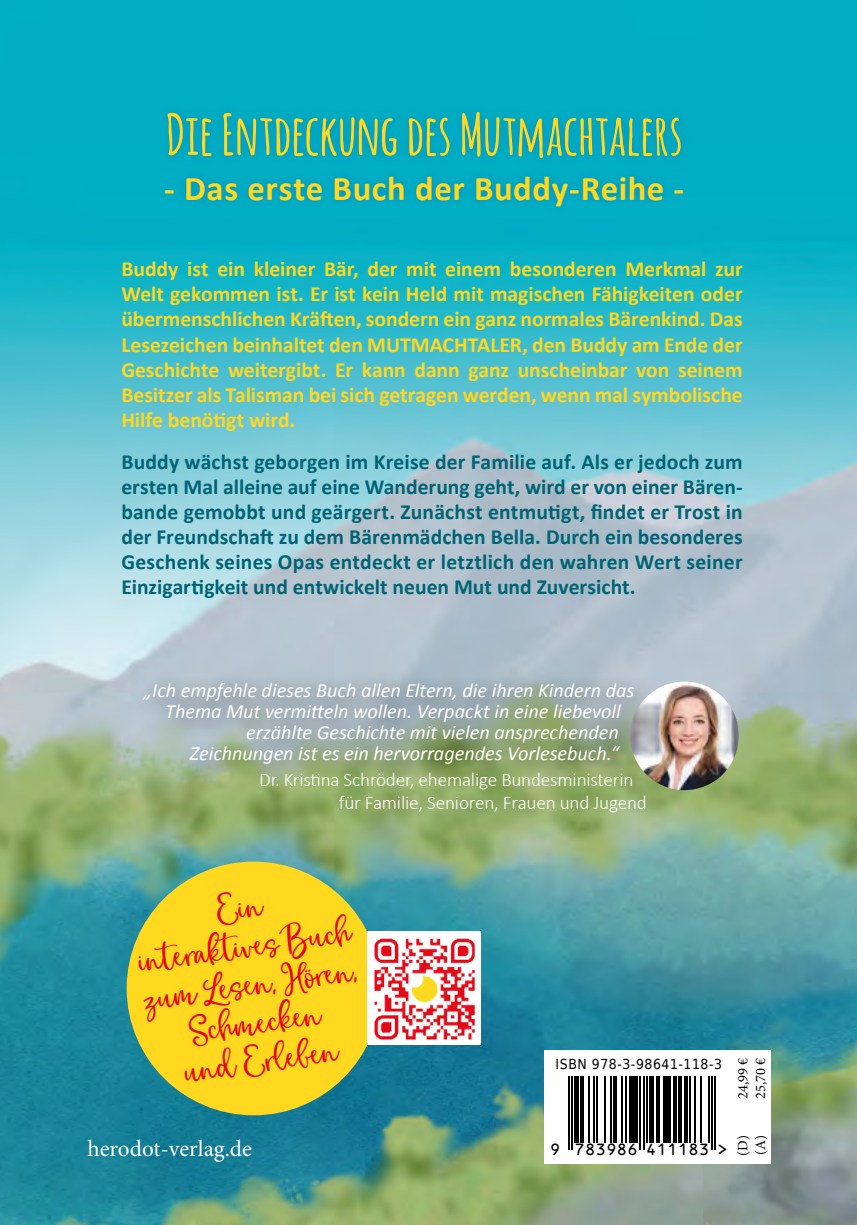
<style>
.page{position:relative;width:857px;height:1225px;background:#fff}
.page>*{position:absolute;margin:0;border:0;box-sizing:border-box;transform-origin:0 0}
.t1{font:700 55.8px "Amatic";letter-spacing:.02em;color:#ffd81f}
.t2{font:34.6px/38.6px "Magicwinter Script";color:#e30613;text-align:center}
.t3{font:700 34.6px "Calibri";letter-spacing:.015em;color:#ffd81f}
.t4{font:23.2px "Minion Pro";color:#fff}
.t5{font:700 21.6px/25px "Calibri";color:#ffd81f;text-align:justify}
.t6{font:700 21.6px/25px "Calibri";color:#006475;text-align:justify}
.t7{font:italic 20.2px "Calibri";color:#fff}
.t8{font:300 19.2px/23.2px "Calibri";letter-spacing:-.01em;color:#fff}
.t9{font:15px "ocrb 10";letter-spacing:-.015em;color:#000}
.t10{font:14.4px "Minion Pro";color:#000}
.t11{font:13.8px "DejaVu Sans Condensed";letter-spacing:.04em;color:#000}
</style>
<div class="page">
<img style="left:0;top:0;width:856px;height:1225px">
<div style="left:544px;top:1050px;width:226px;height:113px;background:#fff"></div>
<svg style="left:569px;top:1076px;width:147px;height:74px"></svg>
<hr style="left:567px;top:1076px;width:2px;height:74px;background:#000">
<hr style="left:571px;top:1076px;width:1px;height:74px;background:#000">
<hr style="left:574px;top:1076px;width:4px;height:74px;background:#000">
<hr style="left:580px;top:1076px;width:3px;height:74px;background:#000">
<hr style="left:588px;top:1076px;width:1px;height:74px;background:#000">
<hr style="left:592px;top:1076px;width:2px;height:74px;background:#000">
<hr style="left:595px;top:1076px;width:2px;height:74px;background:#000">
<hr style="left:603px;top:1076px;width:2px;height:74px;background:#000">
<hr style="left:609px;top:1076px;width:2px;height:74px;background:#000">
<hr style="left:613px;top:1076px;width:3px;height:74px;background:#000">
<hr style="left:620px;top:1076px;width:2px;height:74px;background:#000">
<hr style="left:625px;top:1076px;width:2px;height:74px;background:#000">
<hr style="left:628px;top:1076px;width:2px;height:74px;background:#000">
<div style="left:631px;top:1076px;width:6px;height:74px;background:#000"></div>
<hr style="left:639px;top:1076px;width:2px;height:74px;background:#000">
<hr style="left:642px;top:1076px;width:2px;height:74px;background:#000">
<hr style="left:645px;top:1076px;width:2px;height:74px;background:#000">
<div style="left:648px;top:1076px;width:5px;height:74px;background:#000"></div>
<hr style="left:656px;top:1076px;width:3px;height:74px;background:#000">
<hr style="left:662px;top:1076px;width:3px;height:74px;background:#000">
<hr style="left:667px;top:1076px;width:3px;height:74px;background:#000">
<hr style="left:673px;top:1076px;width:3px;height:74px;background:#000">
<hr style="left:678px;top:1076px;width:3px;height:74px;background:#000">
<hr style="left:684px;top:1076px;width:3px;height:74px;background:#000">
<hr style="left:689px;top:1076px;width:1px;height:74px;background:#000">
<hr style="left:693px;top:1076px;width:2px;height:74px;background:#000">
<hr style="left:700px;top:1076px;width:1px;height:74px;background:#000">
<hr style="left:707px;top:1076px;width:2px;height:74px;background:#000">
<hr style="left:711px;top:1076px;width:1px;height:74px;background:#000">
<hr style="left:714px;top:1076px;width:1px;height:74px;background:#000">
<div style="left:574px;top:1143px;width:63px;height:14px;background:#fff"></div>
<div style="left:645px;top:1143px;width:64px;height:14px;background:#fff"></div>
<div style="left:127px;top:861px;width:253px;height:254px;background:#ffd81f;border-radius:50%"></div>
<div style="left:131px;top:669px;width:522px;height:115px;background:#000;opacity:.6"></div>
<div style="left:156px;top:103px;width:536px;height:111px;background:#00a8c3"></div>
<img style="left:367px;top:931px;width:113px;height:114px">
<img style="left:630px;top:681px;width:108px;height:109px;border-radius:54px">
<h1 class="t1" style="left:166px;top:95px;width:516px">Die Entdeckung des Mutmachtalers</h1>
<h2 class="t3" style="left:164px;top:164px;width:521px">- Das erste Buch der Buddy-Reihe -</h2>
<p class="t5" style="left:121px;top:256px;width:622px">Buddy ist ein kleiner Bär, der mit einem besonderen Merkmal zur Welt gekommen ist. Er ist kein Held mit magischen Fähigkeiten oder übermenschlichen Kräften, sondern ein ganz normales Bärenkind. Das Lesezeichen beinhaltet den MUTMACHTALER, den Buddy am Ende der Geschichte weitergibt. Er kann dann ganz unscheinbar von seinem Besitzer als Talisman bei sich getragen werden, wenn mal symbolische Hilfe benötigt wird.</p>
<p class="t6" style="left:121px;top:449px;width:622px">Buddy wächst geborgen im Kreise der Familie auf. Als er jedoch zum ersten Mal alleine auf eine Wanderung geht, wird er von einer Bären&shy;bande gemobbt und geärgert. Zunächst entmutigt, findet er Trost in der Freundschaft zu dem Bärenmädchen Bella. Durch ein besonderes Geschenk seines Opas entdeckt er letztlich den wahren Wert seiner Einzigartigkeit und entwickelt neuen Mut und Zuversicht.</p>
<p class="t7" style="left:143px;top:676px;width:492px">„Ich empfehle dieses Buch allen Eltern, die ihren Kindern das</p>
<p class="t7" style="left:165px;top:697px;width:457px">Thema Mut vermitteln wollen. Verpackt in eine liebevoll</p>
<p class="t7" style="left:246px;top:718px;width:374px">erzählte Geschichte mit vielen ansprechenden</p>
<p class="t7" style="left:190px;top:739px;width:430px">Zeichnungen ist es ein hervorragendes Vorlesebuch.“</p>
<p class="t8" style="left:338px;top:768px;width:309px;text-indent:-80px">Dr. Kristina Schröder, ehemalige Bundesministerin für Familie, Senioren, Frauen und Jugend</p>
<h2 class="t2" style="left:130px;top:901px;width:216px;rotate:-8deg">Ein<br>interaktives Buch zum Lesen, Hören,<br>Schmecken<br>und Erleben</h2>
<p class="t11" style="left:555px;top:1053px;width:168px">ISBN 978-3-98641-118-3</p>
<p class="t10" style="left:733px;top:1099px;width:43px;rotate:-90deg">24,99 €</p>
<p class="t10" style="left:750px;top:1099px;width:43px;rotate:-90deg">25,70 €</p>
<p class="t4" style="left:87px;top:1133px;width:166px">herodot-verlag.de</p>
<p class="t10" style="left:733px;top:1155px;width:22px;rotate:-90deg">(D)</p>
<p class="t10" style="left:750px;top:1155px;width:21px;rotate:-90deg">(A)</p>
<p class="t9" style="left:549px;top:1141px;width:179px">9 783986 411183 &gt;</p>
</div>
